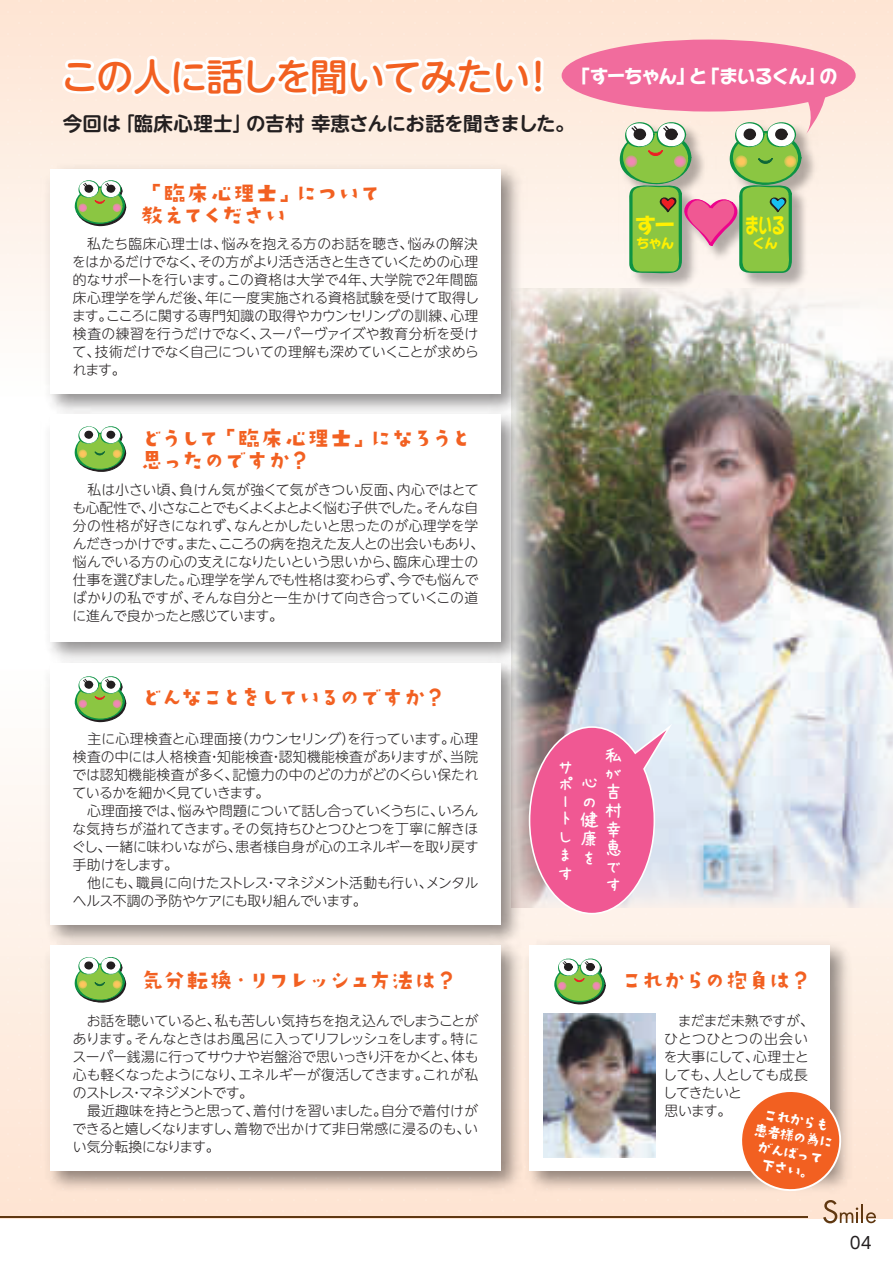
<style>
.page{position:relative;width:893px;height:1263px;background:#fff}
.page>*{position:absolute;margin:0;border:0;box-sizing:border-box;transform-origin:0 0}
.t1{font:500 37.5px "UD Shin M Go Pro";letter-spacing:-.03em;color:#f26021}
.t2{font:24px/22.5px "DS kirigirisu";letter-spacing:-.105em;color:#f26021}
.t3{font:24px/22.5px "DS kirigirisu";letter-spacing:-.125em;color:#f26021}
.t4{font:24px "DS kirigirisu";letter-spacing:-.155em;color:#f26021}
.t5{font:24px "DS kirigirisu";letter-spacing:-.145em;color:#f26021}
.t6{font:700 20.55px "Happy N Std";color:#fff101;scale:.65 1}
.t7{font:700 20.55px "Happy N Std";color:#fff101}
.t8{font:700 19.5px "UD Shin M Go Pro De";letter-spacing:-.02em;color:#231f20}
.t9{font:19.5px/18.6px "AP Japanesefont";color:#fff;text-align:justify}
.t10{font:700 18px "Happy N Std";letter-spacing:-.045em;color:#fff}
.t11{font:16.5px/33.3px "DS kirigirisu";color:#fff}
.t12{font:16.5px "UD Shin Go Pro";color:#231f20}
.t13{font:300 13.8px/18px "UD Shin M Go Pro";letter-spacing:-.02em;color:#231f20}
.t14{font:700 12.75px "Happy N Std";color:#fff101}
</style>
<div class="page">
<div style="left:0;top:667px;width:892px;height:551px;background:linear-gradient(to bottom,#fefefe,#fee3d1)"></div>
<svg style="left:823px;top:1200px;width:53px;height:23px"></svg>
<hr style="left:0;top:1216px;width:808px;height:2px;background:#603811">
<hr style="left:0;top:0;width:1px;height:1263px;background:#fff">
<div style="left:0;top:0;width:892px;height:403px;background:linear-gradient(to bottom,#fee4d2,#fefffe)"></div>
<img style="left:529px;top:289px;width:363px;height:618px">
<img style="left:0;top:625px;width:1px;height:255px">
<img style="left:39px;top:158px;width:20px;height:246px">
<img style="left:49px;top:404px;width:480px;height:249px">
<div style="left:50px;top:415px;width:451px;height:227px;background:#fff"></div>
<img style="left:39px;top:653px;width:490px;height:282px">
<div style="left:50px;top:663px;width:451px;height:261px;background:#fff"></div>
<img style="left:39px;top:935px;width:480px;height:263px">
<div style="left:50px;top:945px;width:451px;height:226px;background:#fff"></div>
<svg style="left:74px;top:957px;width:52px;height:46px"></svg>
<svg style="left:78px;top:980px;width:9px;height:9px"></svg>
<svg style="left:113px;top:980px;width:8px;height:9px"></svg>
<svg style="left:59px;top:0;width:488px;height:590px"></svg>
<svg style="left:78px;top:203px;width:9px;height:9px"></svg>
<svg style="left:113px;top:203px;width:8px;height:9px"></svg>
<svg style="left:74px;top:676px;width:52px;height:47px"></svg>
<svg style="left:78px;top:699px;width:9px;height:9px"></svg>
<svg style="left:113px;top:699px;width:8px;height:9px"></svg>
<img style="left:519px;top:935px;width:339px;height:263px">
<div style="left:530px;top:945px;width:300px;height:226px;background:#fff"></div>
<svg style="left:554px;top:958px;width:52px;height:47px"></svg>
<svg style="left:558px;top:982px;width:9px;height:8px"></svg>
<svg style="left:592px;top:982px;width:9px;height:8px"></svg>
<img style="left:618px;top:120px;width:202px;height:172px">
<div style="left:562px;top:40px;width:294px;height:72px;background:#f16c9d;border-radius:50%"></div>
<svg style="left:619px;top:98px;width:206px;height:176px;background:#bcc195"></svg>
<img style="left:543px;top:1014px;width:112px;height:144px">
<svg style="left:528px;top:725px;width:143px;height:190px;background:#e882ab"></svg>
<svg style="left:737px;top:1087px;width:107px;height:107px"></svg>
<h1 class="t1" style="left:61px;top:57px;width:498px">この人に話しを聞いてみたい！</h1>
<h3 class="t8" style="left:63px;top:114px;width:513px">今回は「臨床心理士」の吉村 幸恵さんにお話を聞きました。</h3>
<h3 class="t10" style="left:572px;top:68px;width:267px">「すーちゃん」と「まいるくん」の</h3>
<h2 class="t2" style="left:140px;top:182px;width:244px">「臨床心理士」について教えてください</h2>
<p class="t13" style="left:72px;top:235px;width:408px;text-align:justify">　私たち臨床心理士は、悩みを抱える方のお話を聴き、悩みの解決をはかるだけでなく、その方がより活き活きと生きていくための心理的なサポートを行います。この資格は大学で４年、大学院で２年間臨床心理学を学んだ後、年に一度実施される資格試験を受けて取得します。こころに関する専門知識の取得やカウンセリングの訓練、心理検査の練習を行うだけでなく、スーパーヴァイズや教育分析を受けて、技術だけでなく自己についての理解も深めていくことが求められます。</p>
<h3 class="t7" style="left:635px;top:215px;width:42px">すー</h3>
<p class="t14" style="left:636px;top:237px;width:39px">ちゃん</p>
<h3 class="t6" style="left:745px;top:215px;width:63px">まいる</h3>
<p class="t14" style="left:752px;top:237px;width:27px">くん</p>
<h2 class="t3" style="left:140px;top:427px;width:335px">どうして「臨床心理士」になろうと思ったのですか？</h2>
<p class="t13" style="left:72px;top:481px;width:413px">　私は小さい頃、負けん気が強くて気がきつい反面、内心ではとても心配性で、小さなことでもくよくよとよく悩む子供でした。そんな自分の性格が好きになれず、なんとかしたいと思ったのが心理学を学んだきっかけです。また、こころの病を抱えた友人との出会いもあり、悩んでいる方の心の支えになりたいという思いから、臨床心理士の仕事を選びました。心理学を学んでも性格は変わらず、今でも悩んでばかりの私ですが、そんな自分と一生かけて向き合っていくこの道に進んで良かったと感じています。</p>
<h2 class="t4" style="left:140px;top:684px;width:308px">どんなことをしているのですか？</h2>
<p class="t13" style="left:72px;top:729px;width:408px">　主に心理検査と心理面接（カウンセリング）を行っています。心理検査の中には人格検査・知能検査・認知機能検査がありますが、当院では認知機能検査が多く、記憶力の中のどの力がどのくらい保たれているかを細かく見ていきます。<br>　心理面接では、悩みや問題について話し合っていくうちに、いろんな気持ちが溢れてきます。その気持ちひとつひとつを丁寧に解きほぐし、一緒に味わいながら、患者様自身が心のエネルギーを取り戻す手助けをします。<br>　他にも、職員に向けたストレス・マネジメント活動も行い、メンタルヘルス不調の予防やケアにも取り組んでいます。</p>
<h2 class="t5" style="left:140px;top:966px;width:320px">気分転換・リフレッシュ方法は？</h2>
<p class="t13" style="left:72px;top:1011px;width:408px">　お話を聴いていると、私も苦しい気持ちを抱え込んでしまうことがあります。そんなときはお風呂に入ってリフレッシュをします。特にスーパー銭湯に行ってサウナや岩盤浴で思いっきり汗をかくと、体も心も軽くなったようになり、エネルギーが復活してきます。これが私のストレス・マネジメントです。<br>　最近趣味を持とうと思って、着付けを習いました。自分で着付けができると嬉しくなりますし、着物で出かけて非日常感に浸るのも、いい気分転換になります。</p>
<h3 class="t9" style="left:604px;top:746px;width:21px">私が吉村幸恵です</h3>
<h3 class="t9" style="left:556px;top:757px;width:21px">サポー</h3>
<h3 class="t9" style="left:556px;top:809px;width:21px">トします</h3>
<h3 class="t9" style="left:580px;top:774px;width:21px">心の健康を</h3>
<h2 class="t2" style="left:620px;top:969px;width:195px">これからの抱負は？</h2>
<p class="t13" style="left:663px;top:1011px;width:152px">　まだまだ未熟ですが、ひとつひとつの出会いを大事にして、心理士としても、人としても成長してきたいと<br>思います。</p>
<p class="t11" style="left:765px;top:1097px;width:71px;rotate:10deg">これからもが</p>
<p class="t11" style="left:769px;top:1115px;width:71px;rotate:10deg">者様の為に</p>
<p class="t11" style="left:772px;top:1133px;width:58px;rotate:10deg">んばって</p>
<p class="t11" style="left:763px;top:1148px;width:58px;rotate:10deg">下さい。</p>
<p class="t12" style="left:850px;top:1234px;width:23px">04</p>
</div>
